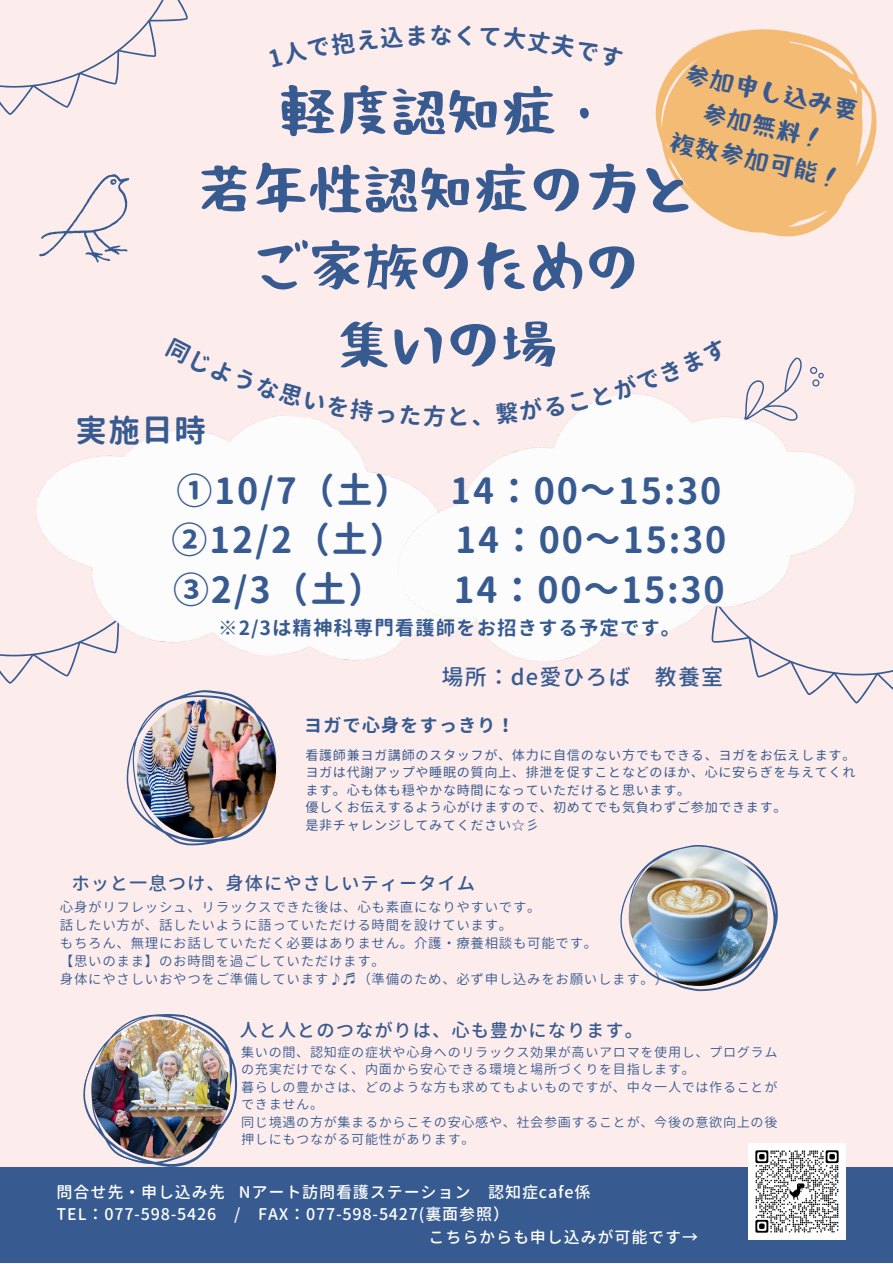
<style>
.page{position:relative;width:893px;height:1264px;background:#fff}
.page>*{position:absolute;margin:0;border:0;box-sizing:border-box;transform-origin:0 0}
.t1{font:700 55.5px "Otsutome font";color:#375b90}
.t2{font:700 36px "Gen Jyuu Gothic";letter-spacing:.05em;color:#375b90}
.t3{font:700 31.5px "Gen Jyuu Gothic";color:#375b90}
.t4{font:700 25.2px "Otsutome font";color:#375b90}
.t5{font:700 23.4px "Gen Jyuu Gothic";color:#375b90}
.t6{font:500 22.05px "Gen Jyuu Gothic";letter-spacing:.05em;color:#375b90}
.t7{font:700 19.5px "Gen Jyuu Gothic";letter-spacing:.05em;color:#375b90}
.t8{font:500 18.3px "Gen Jyuu Gothic";letter-spacing:.05em;color:#375b90}
.t9{font:700 18.3px "Gen Jyuu Gothic";letter-spacing:.05em;color:#375b90}
.t10{font:500 16.05px "Gen Jyuu Gothic";letter-spacing:.05em;color:#fff}
.t11{font:13.5px "Gen Jyuu Gothic";letter-spacing:.05em;color:#375b90}
.t12{font:13.05px/17.4px "Gen Jyuu Gothic";letter-spacing:.05em;color:#375b90}
.t13{font:13.05px/17.4px "Gen Jyuu Gothic";letter-spacing:.05em;color:#375b90}
</style>
<div class="page">
<div style="left:0;top:0;width:892px;height:1262px;background:#fdecec"></div>
<svg style="left:127px;top:690px;width:149px;height:155px"></svg>
<svg style="left:83px;top:1014px;width:155px;height:153px"></svg>
<svg style="left:620px;top:845px;width:157px;height:146px"></svg>
<svg style="left:0;top:0;width:188px;height:115px"></svg>
<svg style="left:0;top:654px;width:24px;height:29px"></svg>
<svg style="left:39px;top:174px;width:91px;height:89px"></svg>
<svg style="left:655px;top:29px;width:222px;height:208px;fill:#f4bb74"></svg>
<svg style="left:789px;top:219px;width:24px;height:8px"></svg>
<svg style="left:687px;top:29px;width:81px;height:24px"></svg>
<img style="left:24px;top:426px;width:343px;height:251px">
<img style="left:137px;top:699px;width:139px;height:139px;border-radius:50%">
<img style="left:91px;top:1019px;width:139px;height:139px;border-radius:50%">
<img style="left:628px;top:847px;width:139px;height:138px;border-radius:50%">
<div style="left:0;top:1167px;width:892px;height:95px;background:#375b90"></div>
<img style="left:367px;top:456px;width:511px;height:246px">
<img style="left:748px;top:1143px;width:97px;height:96px">
<svg style="left:251px;top:416px;width:78px;height:10px"></svg>
<svg style="left:495px;top:357px;width:329px;height:152px"></svg>
<p class="t5" style="left:429px;top:19px;width:25px">な</p>
<p class="t4" style="left:687px;top:64px;width:178px;rotate:12deg">参加申し込み要</p>
<p class="t1" style="left:280px;top:90px;width:334px">軽度認知症・</p>
<p class="t1" style="left:197px;top:167px;width:501px">若年性認知症の方と</p>
<p class="t1" style="left:252px;top:245px;width:390px">ご家族のための</p>
<p class="t1" style="left:335px;top:323px;width:223px">集いの場</p>
<p class="t4" style="left:704px;top:103px;width:128px;rotate:12deg">参加無料！</p>
<p class="t4" style="left:672px;top:132px;width:178px;rotate:12deg">複数参加可能！</p>
<p class="t3" style="left:75px;top:408px;width:132px">実施日時</p>
<p class="t2" style="left:176px;top:465px;width:546px">①10/7（土） 14：00～15:30</p>
<p class="t2" style="left:171px;top:514px;width:235px">②12/2（土）</p>
<p class="t2" style="left:455px;top:514px;width:273px">14：00～15:30</p>
<p class="t2" style="left:173px;top:564px;width:212px">③2/3（土）</p>
<p class="t2" style="left:453px;top:564px;width:273px">14：00～15:30</p>
<p class="t7" style="left:218px;top:614px;width:463px">※2/3は精神科専門看護師をお招きする予定です。</p>
<p class="t6" style="left:441px;top:660px;width:283px">場所：de愛ひろば 教養室</p>
<p class="t9" style="left:304px;top:712px;width:212px">ヨガで心身をすっきり！</p>
<p class="t13" style="left:305px;top:746px;width:551px">看護師兼ヨガ講師のスタッフが、体力に自信のない方でもできる、ヨガをお伝えします。</p>
<p class="t13" style="left:305px;top:763px;width:551px">ヨガは代謝アップや睡眠の質向上、排泄を促すことなどのほか、心に安らぎを与えてくれます。心も体も穏やかな時間になっていただけると思います。</p>
<p class="t13" style="left:305px;top:798px;width:482px">優しくお伝えするよう心がけますので、初めてでも気負わずご参加できます。</p>
<p class="t13" style="left:305px;top:816px;width:235px">是非チャレンジしてみてください☆彡</p>
<p class="t8" style="left:71px;top:870px;width:405px">ホッと一息つけ、身体にやさしいティータイム</p>
<p class="t11" style="left:60px;top:897px;width:482px">心身がリフレッシュ、リラックスできた後は、心も素直になりやすいです。</p>
<p class="t11" style="left:60px;top:915px;width:454px">話したい方が、話したいように語っていただける時間を設けています。</p>
<p class="t11" style="left:60px;top:933px;width:539px">もちろん、無理にお話していただく必要はありません。介護・療養相談も可能です。</p>
<p class="t11" style="left:60px;top:951px;width:326px">【思いのまま】のお時間を過ごしていただけます。</p>
<p class="t11" style="left:60px;top:969px;width:609px">身体にやさしいおやつをご準備しています♪♬（準備のため、必ず申し込みをお願いします。）</p>
<p class="t8" style="left:239px;top:1017px;width:405px">人と人とのつながりは、心も豊かになります。</p>
<p class="t12" style="left:241px;top:1043px;width:538px">集いの間、認知症の症状や心身へのリラックス効果が高いアロマを使用し、プログラムの充実だけでなく、内面から安心できる環境と場所づくりを目指します。</p>
<p class="t12" style="left:241px;top:1078px;width:538px">暮らしの豊かさは、どのような方も求めてもよいものですが、中々一人では作ることができません。</p>
<p class="t12" style="left:241px;top:1113px;width:538px">同じ境遇の方が集まるからこその安心感や、社会参画することが、今後の意欲向上の後押しにもつながる可能性があります。</p>
<p class="t10" style="left:57px;top:1180px;width:535px">問合せ先・申し込み先 Nアート訪問看護ステーション 認知症cafe係</p>
<p class="t10" style="left:57px;top:1202px;width:454px">TEL：077-598-5426 / FAX：077-598-5427(裏面参照）</p>
<p class="t10" style="left:428px;top:1225px;width:271px">こちらからも申し込みが可能です→</p>
</div>
